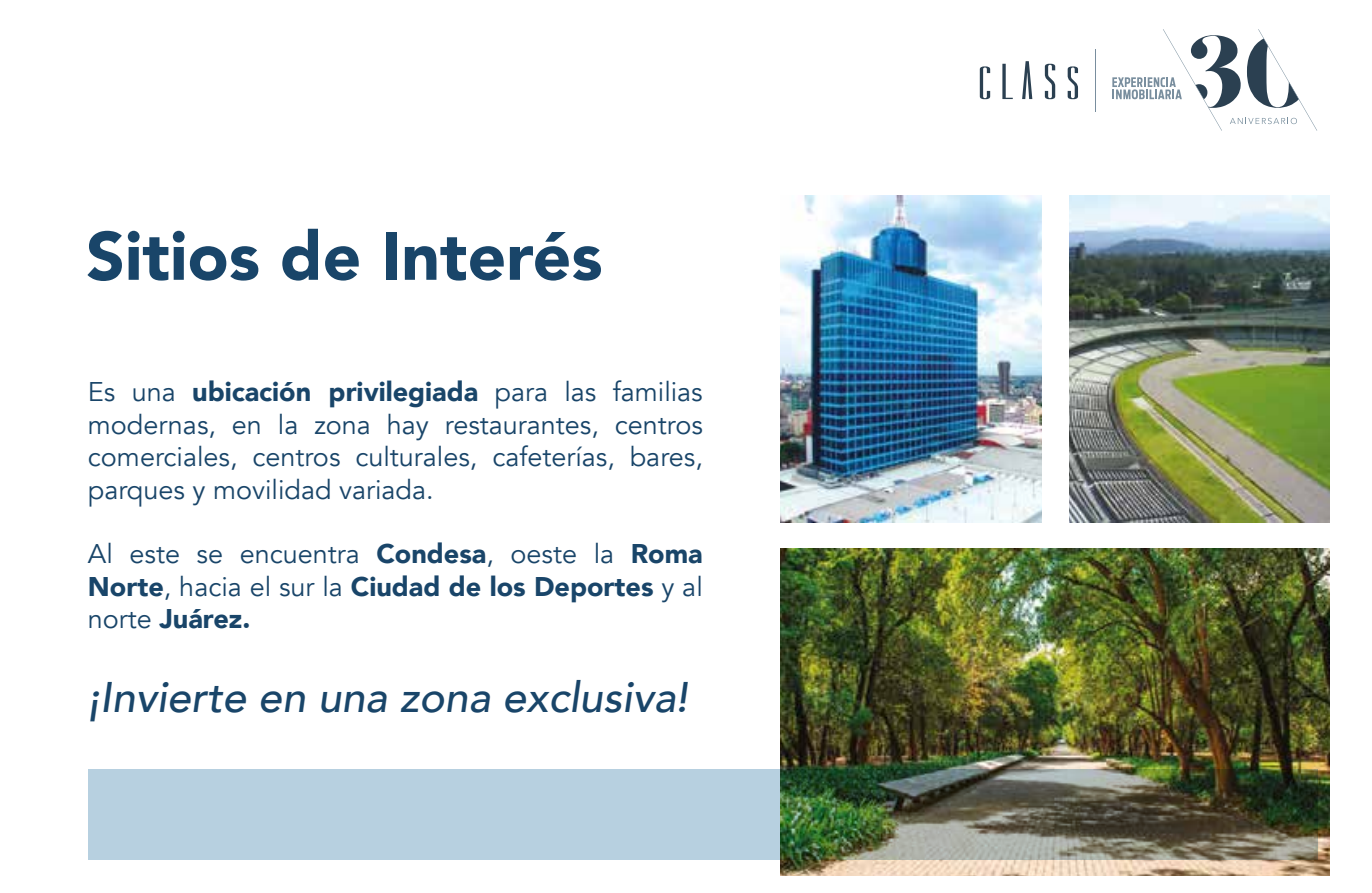
<style>
.page{position:relative;width:1372px;height:893px;background:#fff}
.page>*{position:absolute;margin:0;border:0;box-sizing:border-box;transform-origin:0 0}
.t1{font:900 67.5px "Avenir";color:#194569}
.t2{font:italic 500 42.75px "Avenir";color:#194569}
.t3{font:27px/32.4px "Avenir";color:#194569;text-align:justify}
.s1{font-weight:900}
</style>
<div class="page">
<img style="left:780px;top:549px;width:549px;height:326px">
<img style="left:780px;top:196px;width:261px;height:326px">
<img style="left:1069px;top:196px;width:260px;height:326px">
<hr style="left:1095px;top:49px;width:1px;height:63px;background:#798e9e">
<svg style="left:979px;top:66px;width:11px;height:33px"></svg>
<svg style="left:1002px;top:64px;width:10px;height:35px"></svg>
<svg style="left:1022px;top:61px;width:10px;height:38px"></svg>
<svg style="left:1044px;top:64px;width:11px;height:35px"></svg>
<svg style="left:1067px;top:66px;width:10px;height:33px"></svg>
<svg style="left:1112px;top:29px;width:205px;height:102px"></svg>
<img style="left:88px;top:769px;width:1229px;height:90px">
<h1 class="t1" style="left:86px;top:198px;width:518px">Sitios de Interés</h1>
<p class="t3" style="left:88px;top:376px;width:616px">Es una <span class="s1">ubicación privilegiada</span> para las familias modernas, en la zona hay restaurantes, centros comerciales, centros culturales, cafeterías, bares, parques y movilidad variada.</p>
<p class="t3" style="left:88px;top:538px;width:616px">Al este se encuentra <span class="s1">Condesa</span>, oeste la <span class="s1">Roma Norte</span>, hacia el sur la <span class="s1">Ciudad de los Deportes</span> y al norte <span class="s1">Juárez.</span></p>
<h2 class="t2" style="left:88px;top:671px;width:601px">¡Invierte en una zona exclusiva!</h2>
</div>
